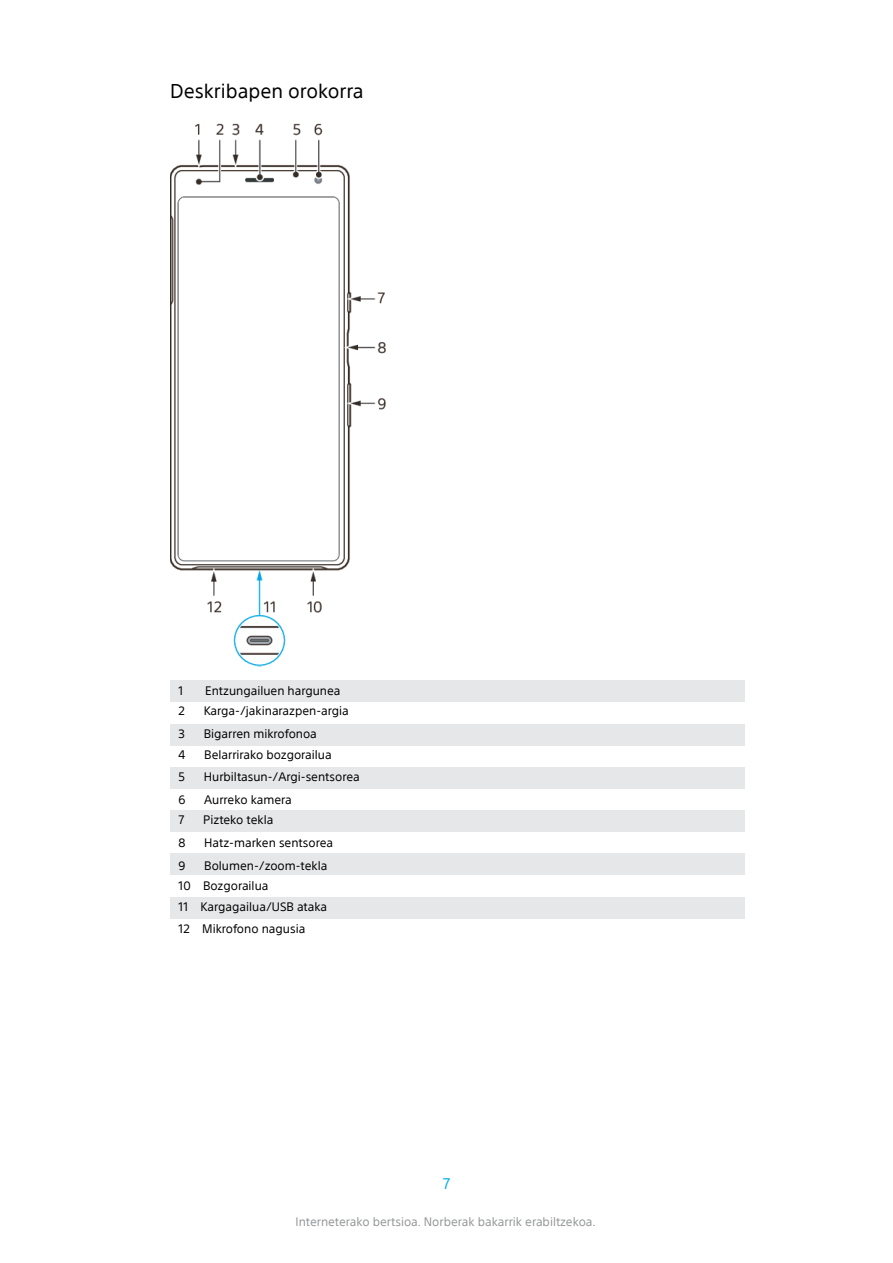
<style>
.page{position:relative;width:893px;height:1263px;background:#fff}
.page>*{position:absolute;margin:0;border:0;box-sizing:border-box;transform-origin:0 0}
.t1{font:19.5px "SST";color:#000}
.t2{font:15px "SST";color:#00aef0}
.t3{font:12px/20.5px "SST";color:#000}
.t4{font:12px "SST";color:#949698}
</style>
<div class="page">
<img style="left:170px;top:123px;width:215px;height:543px">
<div style="left:170px;top:680px;width:574px;height:22px;background:#e6e7e8"></div>
<div style="left:170px;top:724px;width:574px;height:21px;background:#e6e7e8"></div>
<div style="left:170px;top:767px;width:574px;height:21px;background:#e6e7e8"></div>
<div style="left:170px;top:810px;width:574px;height:22px;background:#e6e7e8"></div>
<div style="left:170px;top:853px;width:574px;height:22px;background:#e6e7e8"></div>
<div style="left:170px;top:897px;width:574px;height:21px;background:#e6e7e8"></div>
<h1 class="t1" style="left:170px;top:79px;width:195px">Deskribapen orokorra</h1>
<p class="t3" style="left:179px;top:680px;width:6px">1</p>
<p class="t3" style="left:205px;top:680px;width:137px">Entzungailuen hargunea</p>
<p class="t3" style="left:179px;top:701px;width:8px">2</p>
<p class="t3" style="left:204px;top:701px;width:147px">Karga-/jakinarazpen-argia</p>
<p class="t3" style="left:179px;top:723px;width:8px">3</p>
<p class="t3" style="left:204px;top:723px;width:115px">Bigarren mikrofonoa</p>
<p class="t3" style="left:179px;top:744px;width:8px">4</p>
<p class="t3" style="left:204px;top:744px;width:129px">Belarrirako bozgorailua</p>
<p class="t3" style="left:179px;top:766px;width:8px">5</p>
<p class="t3" style="left:204px;top:766px;width:157px">Hurbiltasun-/Argi-sentsorea</p>
<p class="t3" style="left:179px;top:789px;width:8px">6</p>
<p class="t3" style="left:204px;top:789px;width:89px">Aurreko kamera</p>
<p class="t3" style="left:179px;top:810px;width:7px">7</p>
<p class="t3" style="left:203px;top:810px;width:72px">Pizteko tekla</p>
<p class="t3" style="left:179px;top:832px;width:8px">8</p>
<p class="t3" style="left:204px;top:832px;width:130px">Hatz-marken sentsorea</p>
<p class="t3" style="left:179px;top:855px;width:8px">9</p>
<p class="t3" style="left:179px;top:855px;width:150px;text-indent:26px">Bolumen-/zoom-tekla<br>10 Bozgorailua<br>11 Kargagailua/USB ataka</p>
<p class="t3" style="left:179px;top:918px;width:128px">12 Mikrofono nagusia</p>
<p class="t2" style="left:443px;top:1175px;width:9px">7</p>
<p class="t4" style="left:296px;top:1214px;width:302px">Interneterako bertsioa. Norberak bakarrik erabiltzekoa.</p>
</div>
